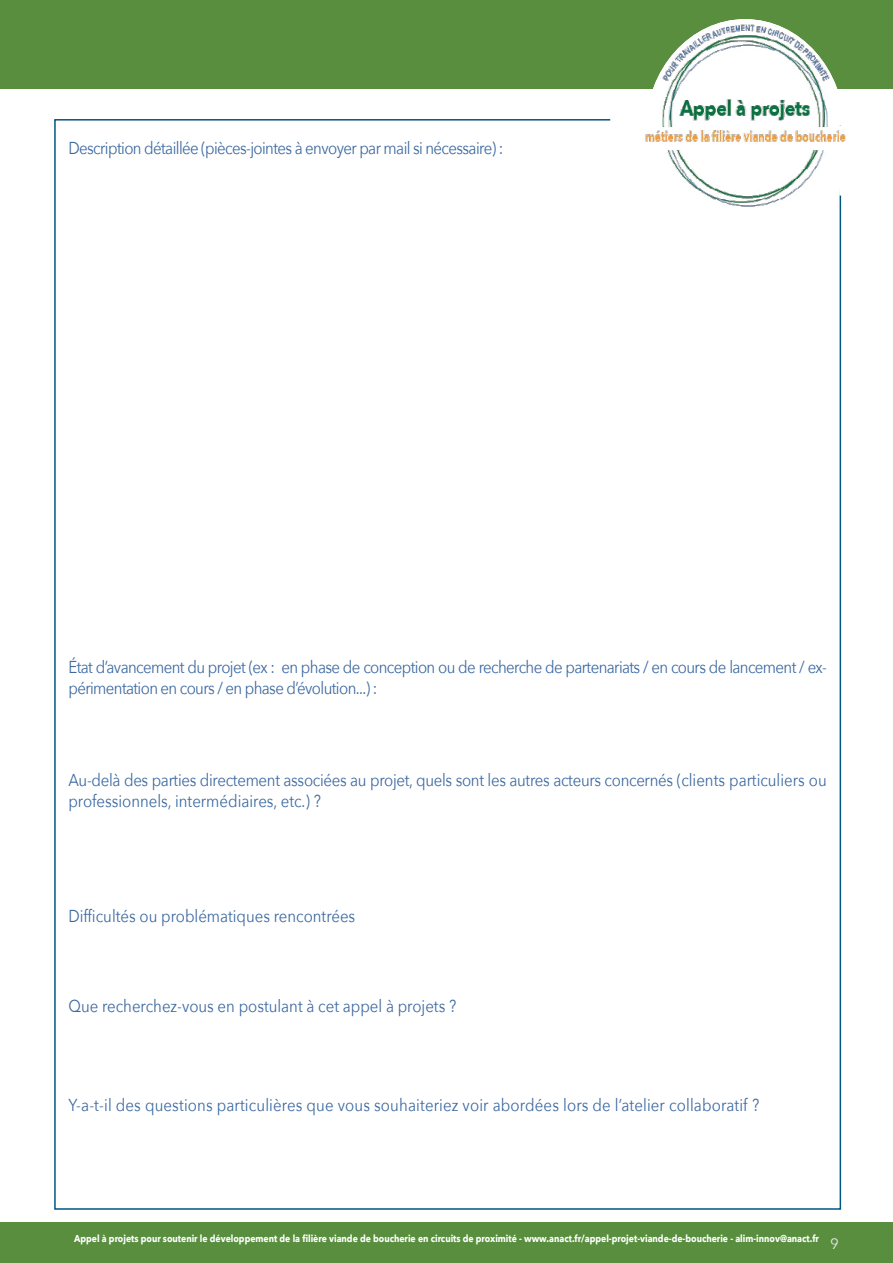
<style>
.page{position:relative;width:893px;height:1263px;background:#fff}
.page>*{position:absolute;margin:0;border:0;box-sizing:border-box;transform-origin:0 0}
.t1{font:17.25px/21px "Avenir Next";letter-spacing:-.04em;color:#3b68a0;scale:.87 1}
.t2{font:17.25px/21px "Avenir Next";letter-spacing:-.02em;color:#3b68a0;scale:.87 1}
.t3{font:17.25px "Avenir Next";letter-spacing:.01em;color:#3b68a0;scale:.87 1}
.t4{font:17.25px "Avenir Next";color:#3b68a0;scale:.87 1}
.t5{font:15px "Avenir Next";color:#e7e7e7}
.t6{font:700 10.05px "Avenir Next";color:#fff;scale:.87 1}
</style>
<div class="page">
<div style="left:0;top:1222px;width:893px;height:41px;background:#598e3f"></div>
<div style="left:0;top:0;width:893px;height:88px;background:#598e3f"></div>
<div style="left:646px;top:19px;width:198px;height:223px;background:#fff;border-radius:50%"></div>
<img style="left:641px;top:21px;width:207px;height:187px">
<p class="t1" style="left:68px;top:138px;width:501px">Description détaillée (pièces-jointes à envoyer par mail si nécessaire) :</p>
<p class="t1" style="left:68px;top:657px;width:873px">État d’avancement du projet (ex : en phase de conception ou de recherche de partenariats / en cours de lancement / ex&shy;périmentation en cours / en phase d’évolution...) :</p>
<p class="t2" style="left:68px;top:770px;width:873px">Au-delà des parties directement associées au projet, quels sont les autres acteurs concernés (clients particuliers ou professionnels, intermédiaires, etc.) ?</p>
<p class="t4" style="left:68px;top:905px;width:331px">Difficultés ou problématiques rencontrées</p>
<p class="t4" style="left:68px;top:995px;width:447px">Que recherchez-vous en postulant à cet appel à projets ?</p>
<p class="t3" style="left:68px;top:1094px;width:796px">Y-a-t-il des questions particulières que vous souhaiteriez voir abordées lors de l’atelier collaboratif ?</p>
<p class="t6" style="left:74px;top:1231px;width:858px">Appel à projets pour soutenir le développement de la filière viande de boucherie en circuits de proximité - www.anact.fr/appel-projet-viande-de-boucherie - alim-innov@anact.fr</p>
<p class="t5" style="left:830px;top:1234px;width:10px">9</p>
</div>
